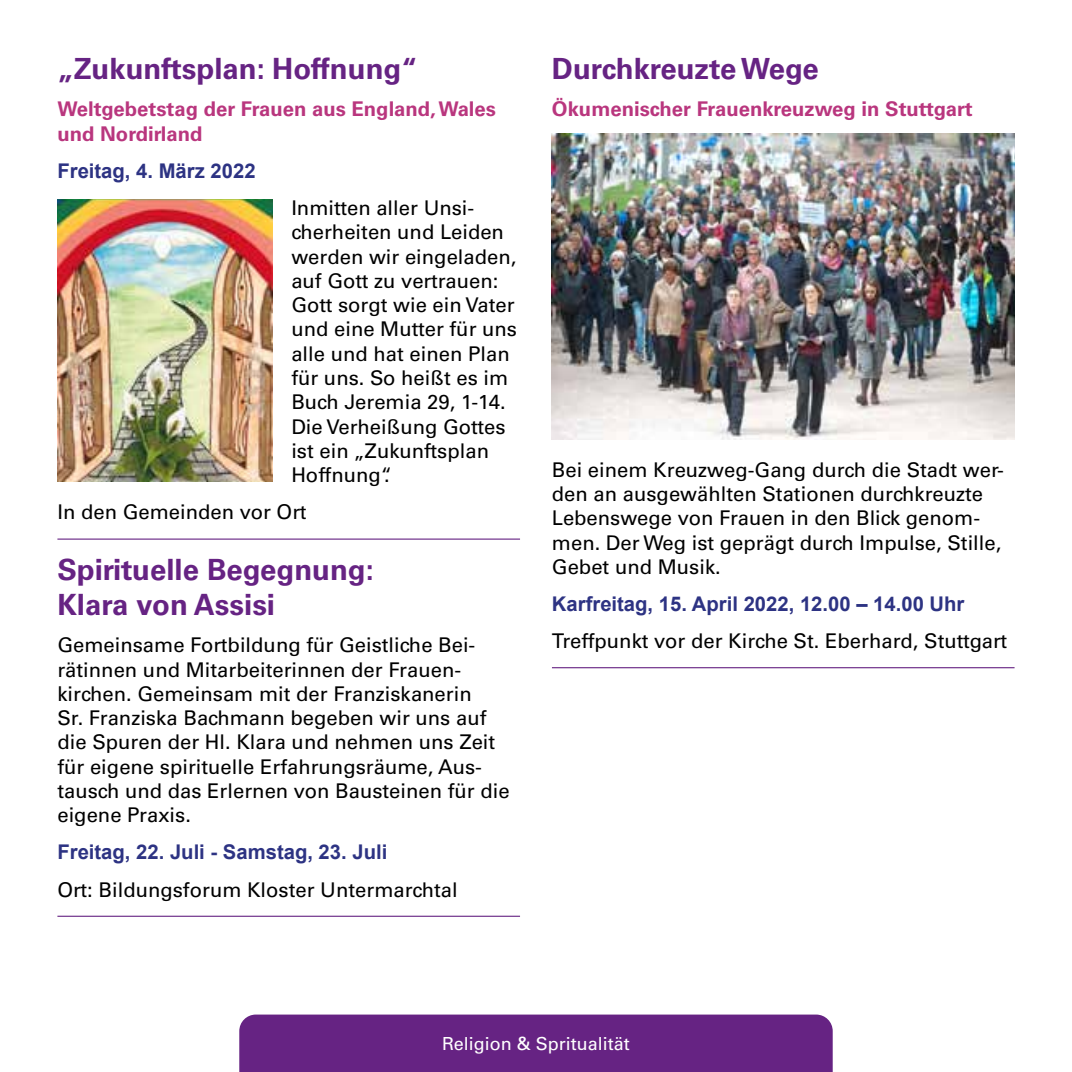
<style>
.page{position:relative;width:1072px;height:1072px;background:#fff}
.page>*{position:absolute;margin:0;border:0;box-sizing:border-box;transform-origin:0 0}
.t1{font:700 29.25px/35.1px "Univers";color:#662383}
.t2{font:20.25px/24.3px "Univers";color:#000}
.t3{font:700 20.25px/24.3px "Univers";color:#b9367e}
.t4{font:700 20.25px "Arial";color:#2d3383}
.t5{font:18px "Univers";color:#fff}
</style>
<div class="page">
<hr style="left:57px;top:538px;width:463px;height:1px;background:#662383">
<hr style="left:57px;top:915px;width:463px;height:1px;background:#662383">
<hr style="left:552px;top:667px;width:462px;height:1px;background:#662383">
<img style="left:552px;top:133px;width:462px;height:306px">
<div style="left:239px;top:1014px;width:593px;height:57px;background:#662383"></div>
<img style="left:57px;top:199px;width:215px;height:282px">
<h1 class="t1" style="left:57px;top:52px;width:362px">„Zukunftsplan: Hoffnung“</h1>
<p class="t3" style="left:57px;top:97px;width:440px">Weltgebetstag der Frauen aus England, Wales und Nordirland</p>
<p class="t4" style="left:57px;top:157px;width:200px">Freitag, 4. März 2022</p>
<p class="t2" style="left:291px;top:196px;width:227px">Inmitten aller Unsi&shy;cherheiten und Leiden werden wir eingeladen, auf Gott zu vertrauen:<br>Gott sorgt wie ein Vater und eine Mutter für uns alle und hat einen Plan für uns. So heißt es im<br>Buch Jeremia 29, 1-14.<br>Die Verheißung Gottes ist ein „Zukunftsplan<br>Hoffnung“.</p>
<p class="t2" style="left:57px;top:500px;width:250px">In den Gemeinden vor Ort</p>
<h1 class="t1" style="left:57px;top:552px;width:318px">Spirituelle Begegnung:<br>Klara von Assisi</h1>
<p class="t2" style="left:57px;top:633px;width:454px">Gemeinsame Fortbildung für Geistliche Bei&shy;rätinnen und Mitarbeiterinnen der Frauen&shy;kirchen. Gemeinsam mit der Franziskanerin<br>Sr. Franziska Bachmann begeben wir uns auf die Spuren der Hl. Klara und nehmen uns Zeit für eigene spirituelle Erfahrungsräume, Aus&shy;tausch und das Erlernen von Bausteinen für die eigene Praxis.</p>
<p class="t4" style="left:57px;top:839px;width:331px">Freitag, 22. Juli - Samstag, 23. Juli</p>
<p class="t2" style="left:57px;top:877px;width:402px">Ort: Bildungsforum Kloster Untermarchtal</p>
<h1 class="t1" style="left:552px;top:52px;width:268px">Durchkreuzte Wege</h1>
<p class="t3" style="left:552px;top:97px;width:422px">Ökumenischer Frauenkreuzweg in Stuttgart</p>
<p class="t2" style="left:552px;top:457px;width:453px">Bei einem Kreuzweg-Gang durch die Stadt wer&shy;den an ausgewählten Stationen durchkreuzte Lebenswege von Frauen in den Blick genom&shy;men. Der Weg ist geprägt durch Impulse, Stille, Gebet und Musik.</p>
<p class="t4" style="left:552px;top:590px;width:414px">Karfreitag, 15. April 2022, 12.00 – 14.00 Uhr</p>
<p class="t2" style="left:552px;top:629px;width:457px">Treffpunkt vor der Kirche St. Eberhard, Stuttgart</p>
<p class="t5" style="left:442px;top:1033px;width:189px">Religion &amp; Spritualität</p>
</div>
